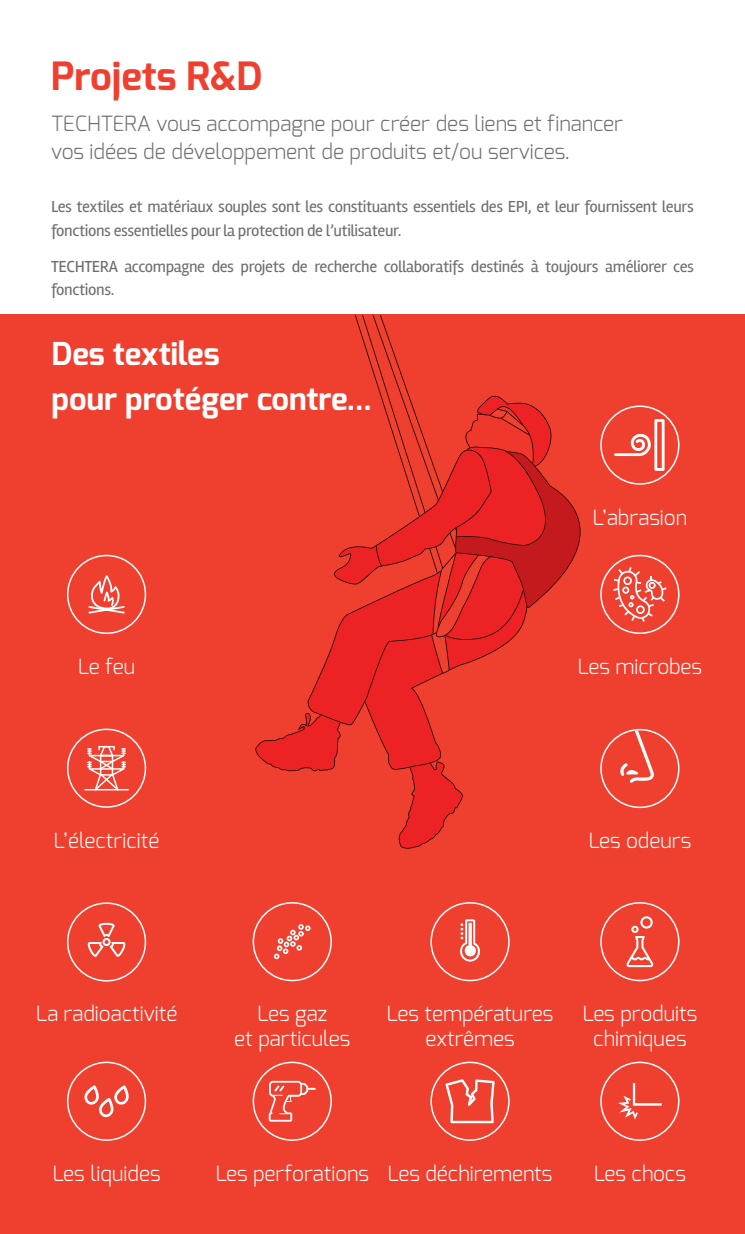
<style>
.page{position:relative;width:745px;height:1234px;background:#fff}
.page>*{position:absolute;margin:0;border:0;box-sizing:border-box;transform-origin:0 0}
.t1{font:700 39px "Exo";color:#ef402f}
.t2{font:700 31.5px/44.8px "Exo";color:#fff}
.t3{font:300 21px/28.2px "Exo";color:#6d6e70}
.t4{font:300 20.85px/24.8px "Exo";color:#fff;text-align:center}
.t5{font:16.5px/23.2px "Rambla";letter-spacing:-.025em;color:#6d6e70}
</style>
<div class="page">
<div style="left:0;top:314px;width:744px;height:919px;background:#ef402f"></div>
<svg style="left:255px;top:315px;width:325px;height:533px;background:#e9362b"></svg>
<hr style="left:84px;top:788px;width:45px;height:2px;background:#fff">
<svg style="left:87px;top:745px;width:39px;height:44px"></svg>
<div style="left:67px;top:728px;width:79px;height:79px;border:2px solid #fff;border-radius:50%"></div>
<svg style="left:613px;top:419px;width:51px;height:51px"></svg>
<div style="left:600px;top:405px;width:79px;height:79px;border:2px solid #fff;border-radius:50%"></div>
<svg style="left:274px;top:923px;width:36px;height:35px"></svg>
<div style="left:252px;top:901px;width:79px;height:80px;border:2px solid #fff;border-radius:50%"></div>
<svg style="left:616px;top:730px;width:38px;height:52px;background:#f16153"></svg>
<div style="left:600px;top:728px;width:79px;height:80px;border:2px solid #fff;border-radius:50%"></div>
<svg style="left:88px;top:575px;width:37px;height:38px"></svg>
<div style="left:67px;top:554px;width:79px;height:80px;border:2px solid #fff;border-radius:50%"></div>
<svg style="left:617px;top:1082px;width:44px;height:37px;background:#f15b4c"></svg>
<div style="left:600px;top:1061px;width:79px;height:79px;border:2px solid #fff;border-radius:50%"></div>
<svg style="left:445px;top:1078px;width:49px;height:44px;background:#f26759"></svg>
<div style="left:430px;top:1061px;width:79px;height:79px;border:2px solid #fff;border-radius:50%"></div>
<svg style="left:84px;top:1085px;width:45px;height:32px"></svg>
<div style="left:67px;top:1061px;width:79px;height:79px;border:2px solid #fff;border-radius:50%"></div>
<svg style="left:613px;top:567px;width:53px;height:54px;background:#f2685b"></svg>
<div style="left:600px;top:554px;width:79px;height:80px;border:2px solid #fff;border-radius:50%"></div>
<svg style="left:87px;top:922px;width:39px;height:34px"></svg>
<div style="left:67px;top:902px;width:79px;height:79px;border:2px solid #fff;border-radius:50%"></div>
<svg style="left:626px;top:916px;width:27px;height:50px"></svg>
<div style="left:600px;top:901px;width:79px;height:80px;border:2px solid #fff;border-radius:50%"></div>
<svg style="left:268px;top:1080px;width:47px;height:41px;background:#f16254"></svg>
<div style="left:252px;top:1061px;width:79px;height:79px;border:2px solid #fff;border-radius:50%"></div>
<svg style="left:459px;top:919px;width:20px;height:42px"></svg>
<div style="left:430px;top:901px;width:79px;height:80px;border:2px solid #fff;border-radius:50%"></div>
<h1 class="t1" style="left:51px;top:60px;width:213px">Projets R&amp;D</h1>
<p class="t3" style="left:51px;top:112px;width:573px">TECHTERA vous accompagne pour créer des liens et financer vos idées de développement de produits et/ou services.</p>
<p class="t5" style="left:51px;top:197px;width:643px">Les textiles et matériaux souples sont les constituants essentiels des EPI, et leur fournissent leurs fonctions essentielles pour la protection de l’utilisateur.</p>
<p class="t5" style="left:51px;top:256px;width:644px">TECHTERA accompagne des projets de recherche collaboratifs destinés à toujours améliorer ces fonctions.</p>
<h2 class="t2" style="left:52px;top:334px;width:321px">Des textiles<br>pour protéger contre...</h2>
<p class="t4" style="left:78px;top:656px;width:59px">Le feu</p>
<p class="t4" style="left:54px;top:829px;width:107px">L’électricité</p>
<p class="t4" style="left:592px;top:506px;width:96px">L’abrasion</p>
<p class="t4" style="left:577px;top:656px;width:126px">Les microbes</p>
<p class="t4" style="left:588px;top:830px;width:104px">Les odeurs</p>
<p class="t4" style="left:36px;top:1003px;width:143px">La radioactivité</p>
<p class="t4" style="left:582px;top:1003px;width:116px">Les produits chimiques</p>
<p class="t4" style="left:234px;top:1003px;width:117px">Les gaz<br>et particules</p>
<p class="t4" style="left:386px;top:1003px;width:168px">Les températures extrêmes</p>
<p class="t4" style="left:215px;top:1162px;width:155px">Les perforations</p>
<p class="t4" style="left:52px;top:1162px;width:109px">Les liquides</p>
<p class="t4" style="left:387px;top:1162px;width:166px">Les déchirements</p>
<p class="t4" style="left:593px;top:1162px;width:94px">Les chocs</p>
</div>
